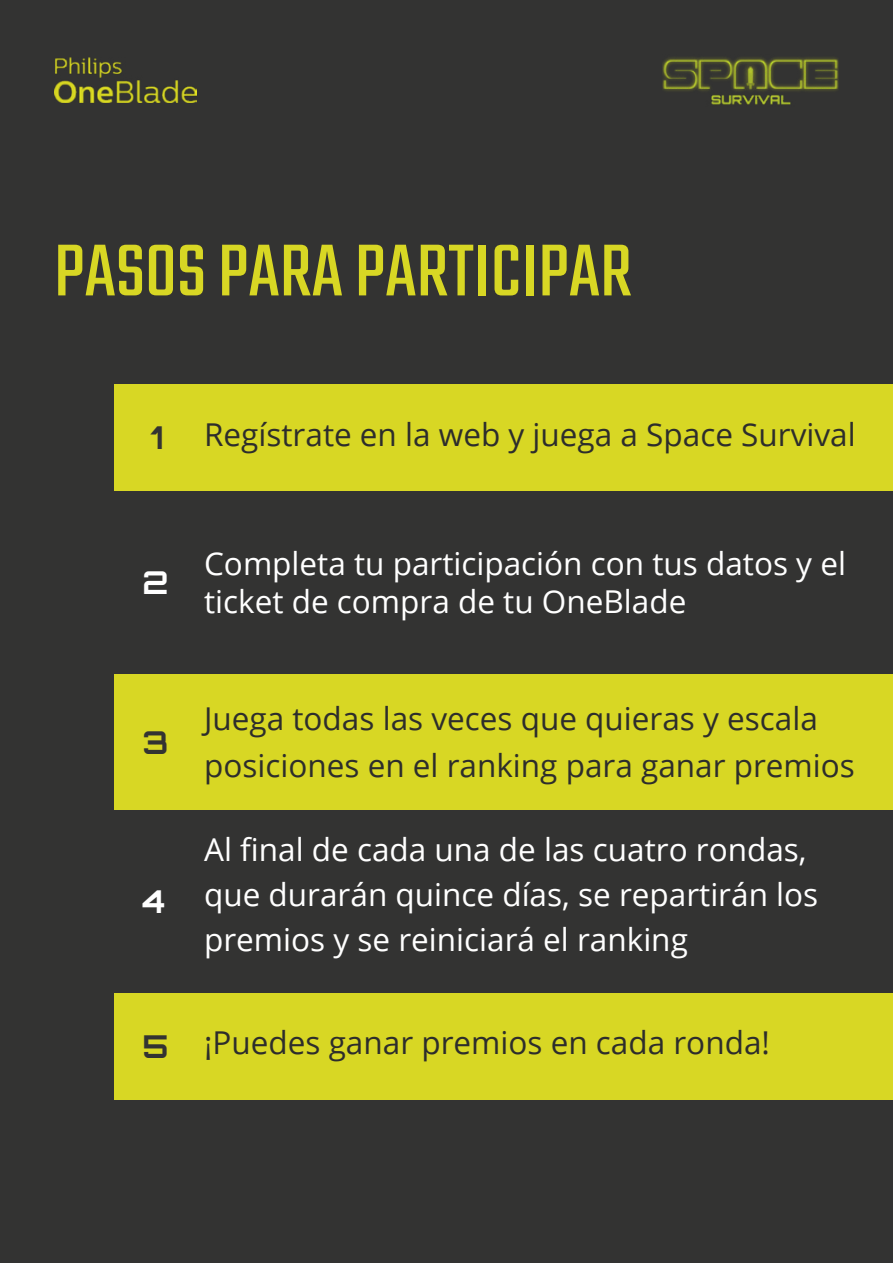
<style>
.page{position:relative;width:893px;height:1263px;background:#333332}
.page>*{position:absolute;margin:0;border:0;box-sizing:border-box;transform-origin:0 0}
.t1{font:81px "Teko";color:#d8d724}
.t2{font:31.5px/44.8px "Open Sans";color:#fff}
.t3{font:31.5px/46.7px "Open Sans";color:#2d2d2c}
.t4{font:700 31.5px "Orbitron";color:#333332}
.t5{font:700 31.5px "Orbitron";color:#fff}
</style>
<div class="page">
<div style="left:115px;top:384px;width:778px;height:106px;background:#d8d724"></div>
<div style="left:115px;top:674px;width:778px;height:136px;background:#d8d724"></div>
<div style="left:115px;top:993px;width:778px;height:107px;background:#d8d724"></div>
<img style="left:54px;top:58px;width:142px;height:45px">
<img style="left:662px;top:57px;width:177px;height:48px">
<h1 class="t1" style="left:54px;top:225px;width:580px">PASOS PARA PARTICIPAR</h1>
<p class="t4" style="left:150px;top:418px;width:14px">1</p>
<p class="t3" style="left:204px;top:411px;width:653px">Regístrate en la web y juega a Space Survival</p>
<p class="t5" style="left:142px;top:563px;width:28px">2</p>
<p class="t4" style="left:142px;top:723px;width:28px">3</p>
<p class="t5" style="left:142px;top:882px;width:24px">4</p>
<p class="t4" style="left:142px;top:1028px;width:28px">5</p>
<p class="t2" style="left:204px;top:544px;width:643px;line-height:37.8px">Completa tu participación con tus datos y el ticket de compra de tu OneBlade</p>
<p class="t3" style="left:204px;top:695px;width:652px">Juega todas las veces que quieras y escala posiciones en el ranking para ganar premios</p>
<p class="t2" style="left:204px;top:826px;width:616px">Al final de cada una de las cuatro rondas, que durarán quince días, se repartirán los premios y se reiniciará el ranking</p>
<p class="t3" style="left:204px;top:1018px;width:567px">¡Puedes ganar premios en cada ronda!</p>
</div>
